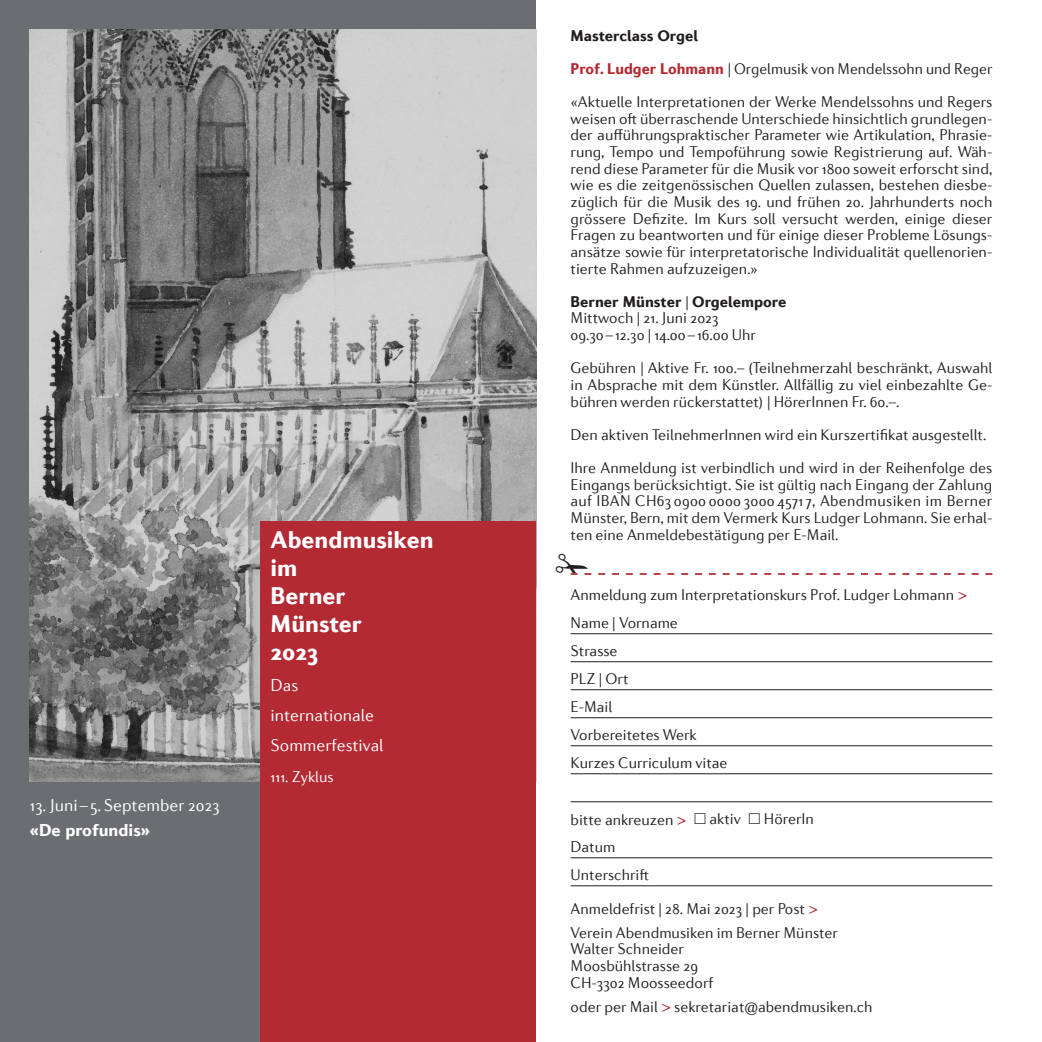
<style>
.page{position:relative;width:1042px;height:1042px;background:#fff}
.page>*{position:absolute;margin:0;border:0;box-sizing:border-box;transform-origin:0 0}
.t1{font:900 24.5px/28px "Diverda Sans Com";color:#fff}
.t2{font:300 17.5px/30.1px "Diverda Sans Com";color:#fff}
.t3{font:900 17.5px "Diverda Sans Com";color:#fff}
.t4{font:300 15.75px/16.6px "Diverda Sans Com";color:#231f20}
.t5{font:300 15.75px "Diverda Sans Com";color:#fff}
.s1{font-weight:900}
.s2{font-weight:900;color:#b32a33}
.s3{color:#b32a33}
</style>
<div class="page">
<div style="left:0;top:0;width:536px;height:1042px;background:#6c6d70"></div>
<img style="left:30px;top:30px;width:506px;height:751px">
<div style="left:261px;top:521px;width:275px;height:521px;background:#b32a33"></div>
<hr style="left:570px;top:633px;width:422px;height:1px;background:#231f20">
<hr style="left:570px;top:661px;width:422px;height:1px;background:#231f20">
<hr style="left:570px;top:689px;width:422px;height:1px;background:#231f20">
<hr style="left:570px;top:717px;width:422px;height:1px;background:#231f20">
<hr style="left:570px;top:745px;width:422px;height:1px;background:#231f20">
<hr style="left:570px;top:773px;width:422px;height:1px;background:#231f20">
<hr style="left:570px;top:801px;width:422px;height:1px;background:#231f20">
<hr style="left:570px;top:857px;width:422px;height:1px;background:#231f20">
<hr style="left:570px;top:885px;width:422px;height:1px;background:#231f20">
<svg style="left:570px;top:573px;width:422px;height:2px"></svg>
<p class="t2" style="left:30px;top:790px;width:191px">13. Juni – 5. September 2023</p>
<p class="t3" style="left:30px;top:819px;width:121px">«De profundis»</p>
<h1 class="t1" style="left:271px;top:525px;width:165px">Abendmusiken im<br>Berner<br>Münster<br>2023</h1>
<p class="t2" style="left:271px;top:670px;width:114px">Das internationale<br>Sommerfestival</p>
<p class="t5" style="left:271px;top:767px;width:64px">111. Zyklus</p>
<p class="t4" style="left:570px;top:19px;width:423px;line-height:33.2px"><span class="s1">Masterclass Orgel<br></span><span class="s2">Prof. Ludger Lohmann</span> | Orgelmusik von Mendelssohn und Reger «Aktuelle Interpretationen der Werke Mendelssohns und Regers</p>
<p class="t4" style="left:570px;top:110px;width:423px;text-align:justify">weisen oft überraschende Unterschiede hinsichtlich grundlegen&shy;der aufführungspraktischer Parameter wie Artikulation, Phrasie&shy;rung, Tempo und Tempoführung sowie Registrierung auf. Wäh&shy;rend diese Parameter für die Musik vor 1800 soweit erforscht sind, wie es die zeitgenössischen Quellen zulassen, bestehen diesbe&shy;züglich für die Musik des 19. und frühen 20. Jahrhunderts noch grössere Defizite. Im Kurs soll versucht werden, einige dieser Fragen zu beantworten und für einige dieser Probleme Lösungs&shy;ansätze sowie für interpretatorische Individualität quellenorien&shy;tierte Rahmen aufzuzeigen.»</p>
<p class="t4" style="left:570px;top:293px;width:217px"><span class="s1">Berner Münster</span> | <span class="s1">Orgelempore<br></span>Mittwoch | 21. Juni 2023<br>09.30– 12.30 | 14.00– 16.00 Uhr</p>
<p class="t4" style="left:570px;top:359px;width:423px;text-align:justify">Gebühren | Aktive Fr. 100.– (Teilnehmerzahl beschränkt, Auswahl in Absprache mit dem Künstler. Allfällig zu viel einbezahlte Ge&shy;bühren werden rückerstattet) | HörerInnen Fr. 60.–.</p>
<p class="t4" style="left:570px;top:418px;width:423px;line-height:33.2px">Den aktiven TeilnehmerInnen wird ein Kurszertifikat ausgestellt.<br>Ihre Anmeldung ist verbindlich und wird in der Reihenfolge des</p>
<p class="t4" style="left:570px;top:476px;width:423px;text-align:justify">Eingangs berücksichtigt. Sie ist gültig nach Eingang der Zahlung auf IBAN CH63 0900 0000 3000 45717, Abendmusiken im Berner Münster, Bern, mit dem Vermerk Kurs Ludger Lohmann. Sie erhal&shy;ten eine Anmeldebestätigung per E-Mail.</p>
<p class="t4" style="left:570px;top:581px;width:398px;line-height:28px">Anmeldung zum Interpretationskurs Prof. Ludger Lohmann <span class="s3">&gt;<br></span>Name | Vorname<br>Strasse<br>PLZ | Ort<br>E-Mail<br>Vorbereitetes Werk<br>Kurzes Curriculum vitae</p>
<p class="t4" style="left:570px;top:805px;width:245px;line-height:28px">bitte ankreuzen <span class="s3">&gt;</span> □ aktiv □ HörerIn<br>Datum<br>Unterschrift</p>
<p class="t4" style="left:570px;top:896px;width:269px;line-height:24.2px">Anmeldefrist | 28. Mai 2023 | per Post <span class="s3">&gt;<br></span>Verein Abendmusiken im Berner Münster</p>
<p class="t4" style="left:570px;top:941px;width:144px">Walter Schneider<br>Moosbühlstrasse 29<br>CH-3302 Moosseedorf</p>
<p class="t4" style="left:570px;top:998px;width:303px">oder per Mail <span class="s3">&gt;</span> sekretariat@abendmusiken.ch</p>
</div>
